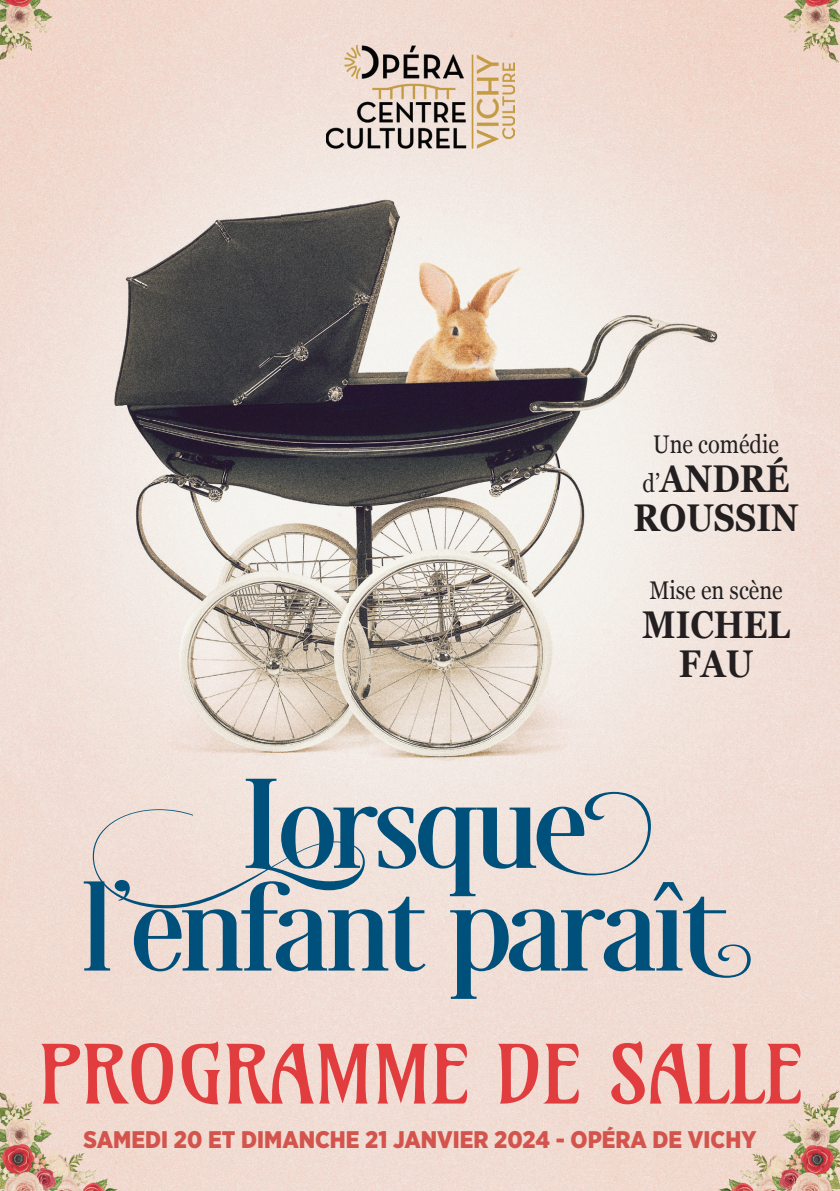
<style>
.page{position:relative;width:840px;height:1191px;background:#fff}
.page>*{position:absolute;margin:0;border:0;box-sizing:border-box;transform-origin:0 0}
.t1{font:80px "Amarante";color:#e23d3e}
.t2{font:700 38.6px/39px "Georgia";color:#231f20;text-align:center;scale:.85 1}
.t3{font:25.6px "Georgia";color:#231f20;scale:.85 1}
.t4{font:900 24px "Gotham Narrow";color:#d3544d}
.s1{font-weight:400;font-size:25.6px}
</style>
<div class="page">
<img style="left:0;top:0;width:279px;height:1191px">
<img style="left:279px;top:0;width:560px;height:70px">
<img style="left:279px;top:70px;width:70px;height:1121px">
<img style="left:490px;top:70px;width:349px;height:1121px">
<img style="left:349px;top:148px;width:141px;height:1043px">
<svg style="left:84px;top:778px;width:666px;height:221px;background:#bec1c4"></svg>
<img style="left:326px;top:45px;width:187px;height:103px">
<p class="t3" style="left:653px;top:425px;width:149px">Une comédie</p>
<h2 class="t2" style="left:633px;top:457px;width:196px;text-align:left"><span class="s1">d’</span>ANDRÉ<br>ROUSSIN</h2>
<p class="t3" style="left:649px;top:571px;width:158px">Mise en scène</p>
<h2 class="t2" style="left:641px;top:603px;width:175px">MICHEL<br>FAU</h2>
<h1 class="t1" style="left:39px;top:1024px;width:765px">PROGRAMME DE SALLE</h1>
<p class="t4" style="left:83px;top:1123px;width:674px">SAMEDI 20 ET DIMANCHE 21 JANVIER 2024 - OPÉRA DE VICHY</p>
</div>
